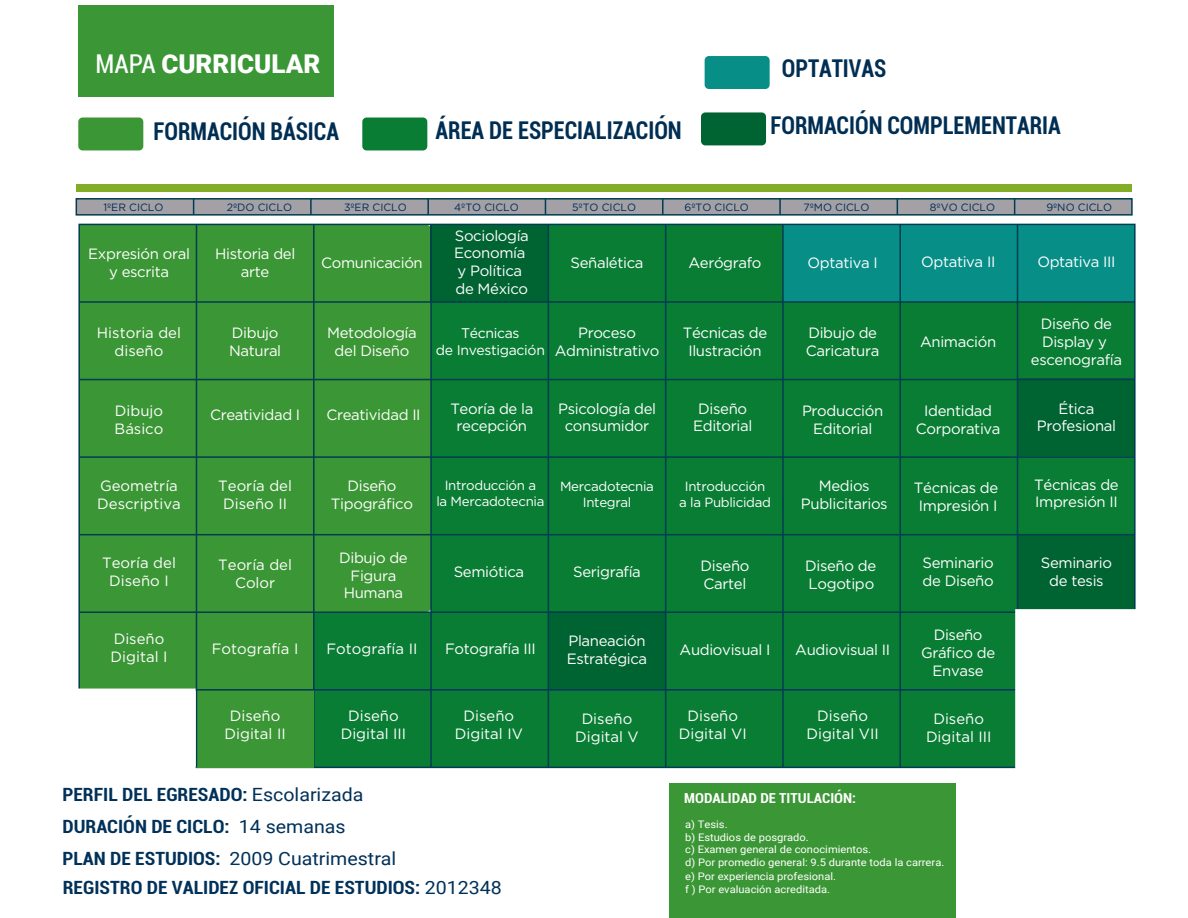
<style>
.page{position:relative;width:1188px;height:918px;background:#fff}
.page>*{position:absolute;margin:0;border:0;box-sizing:border-box;transform-origin:0 0}
.t1{font:900 25.95px "Roboto";color:#fff}
.t2{font:700 condensed 24.6px "Roboto";color:#002e53;scale:.92 1}
.t3{font:700 condensed 18.3px/32.4px "Roboto";color:#003159;scale:1.07 1}
.t4{font:14.85px/17.9px "Gotham";letter-spacing:-.025em;color:#fff;text-align:center}
.t5{font:14.85px/17.9px "Gotham";color:#fff;text-align:center}
.t6{font:13.95px/16.8px "Gotham";letter-spacing:-.025em;color:#fff;text-align:center}
.t7{font:700 condensed 13.8px "Roboto";color:#fff;scale:1.07 1}
.t8{font:13.35px/15.9px "Gotham";letter-spacing:-.025em;color:#fff;text-align:center}
.t9{font:10.65px "Gotham";color:#002b54}
.t10{font:10.35px/12.5px "Roboto";color:#fff;scale:1.07 1}
.s1{font-weight:400;font-stretch:condensed}
.s2{font-weight:400;font-stretch:normal}
</style>
<div class="page">
<div style="left:78px;top:5px;width:256px;height:92px;background:#3b9635"></div>
<div style="left:79px;top:224px;width:235px;height:466px;background:#3b9635"></div>
<div style="left:431px;top:224px;width:704px;height:388px;background:#097d34"></div>
<div style="left:783px;top:224px;width:352px;height:78px;background:#068e87"></div>
<div style="left:314px;top:612px;width:704px;height:76px;background:#097d34"></div>
<div style="left:314px;top:691px;width:704px;height:76px;background:#097d34"></div>
<div style="left:76px;top:199px;width:1056px;height:16px;background:#a3a1a6"></div>
<div style="left:76px;top:184px;width:1056px;height:7px;background:#83ac27"></div>
<div style="left:78px;top:118px;width:65px;height:32px;background:#3b9635;border-radius:4px"></div>
<div style="left:362px;top:118px;width:65px;height:32px;background:#097d34;border-radius:4px"></div>
<div style="left:701px;top:112px;width:65px;height:33px;background:#006332;border-radius:4px"></div>
<div style="left:705px;top:56px;width:65px;height:33px;background:#068e87;border-radius:4px"></div>
<div style="left:76px;top:198px;width:1057px;height:18px;border:2px solid #003c52"></div>
<svg style="left:1014px;top:199px;width:1px;height:16px"></svg>
<svg style="left:897px;top:199px;width:1px;height:16px"></svg>
<svg style="left:779px;top:199px;width:2px;height:16px"></svg>
<svg style="left:662px;top:199px;width:2px;height:16px"></svg>
<svg style="left:545px;top:199px;width:1px;height:16px"></svg>
<svg style="left:427px;top:199px;width:2px;height:16px"></svg>
<svg style="left:310px;top:199px;width:2px;height:16px"></svg>
<svg style="left:193px;top:199px;width:1px;height:16px"></svg>
<div style="left:281px;top:227px;width:149px;height:385px;background:#3b9635"></div>
<hr style="left:782px;top:690px;width:2px;height:77px;background:#003c52">
<hr style="left:665px;top:690px;width:1px;height:77px;background:#003c52">
<hr style="left:548px;top:690px;width:1px;height:77px;background:#003c52">
<hr style="left:430px;top:690px;width:2px;height:77px;background:#003c52">
<hr style="left:899px;top:690px;width:2px;height:77px;background:#003c52">
<div style="left:78px;top:689px;width:1058px;height:79px;border:2px solid #003c52"></div>
<hr style="left:313px;top:690px;width:2px;height:77px;background:#003c52">
<div style="left:196px;top:690px;width:118px;height:77px;background:#3b9635"></div>
<hr style="left:196px;top:690px;width:1px;height:77px;background:#003c52">
<div style="left:548px;top:612px;width:118px;height:77px;background:#006332"></div>
<div style="left:430px;top:224px;width:118px;height:78px;background:#006332"></div>
<div style="left:1018px;top:379px;width:117px;height:77px;background:#006332"></div>
<div style="left:1018px;top:534px;width:117px;height:78px;background:#006332"></div>
<hr style="left:79px;top:534px;width:1056px;height:1px;background:#003c52">
<hr style="left:79px;top:456px;width:1056px;height:2px;background:#003c52">
<hr style="left:782px;top:224px;width:2px;height:466px;background:#003c52">
<hr style="left:665px;top:224px;width:1px;height:466px;background:#003c52">
<hr style="left:548px;top:224px;width:1px;height:466px;background:#003c52">
<hr style="left:430px;top:224px;width:2px;height:466px;background:#003c52">
<hr style="left:79px;top:612px;width:1056px;height:1px;background:#003c52">
<hr style="left:1017px;top:224px;width:1px;height:466px;background:#003c52">
<hr style="left:899px;top:224px;width:2px;height:466px;background:#003c52">
<hr style="left:79px;top:379px;width:1056px;height:1px;background:#003c52">
<hr style="left:79px;top:301px;width:1056px;height:2px;background:#003c52">
<hr style="left:313px;top:224px;width:2px;height:466px;background:#003c52">
<hr style="left:196px;top:224px;width:1px;height:466px;background:#003c52">
<div style="left:1015px;top:609px;width:125px;height:160px;background:#fff;border:2px solid #fff"></div>
<div style="left:71px;top:689px;width:125px;height:80px;background:#fff"></div>
<div style="left:670px;top:783px;width:286px;height:134px;background:#3b9635"></div>
<h1 class="t1" style="left:95px;top:45px;width:226px"><span class="s1">MAPA</span> CURRICULAR</h1>
<h2 class="t2" style="left:782px;top:51px;width:115px">OPTATIVAS</h2>
<h2 class="t2" style="left:154px;top:114px;width:203px">FORMACIÓN BÁSICA</h2>
<h2 class="t2" style="left:436px;top:113px;width:269px">ÁREA DE ESPECIALIZACIÓN</h2>
<h2 class="t2" style="left:771px;top:108px;width:317px">FORMACIÓN COMPLEMENTARIA</h2>
<p class="t9" style="left:103px;top:200px;width:62px">1ºER CICLO</p>
<p class="t9" style="left:227px;top:200px;width:67px">2ºDO CICLO</p>
<p class="t9" style="left:344px;top:200px;width:64px">3ºER CICLO</p>
<p class="t9" style="left:454px;top:200px;width:66px">4ºTO CICLO</p>
<p class="t9" style="left:572px;top:200px;width:65px">5ºTO CICLO</p>
<p class="t9" style="left:685px;top:200px;width:66px">6ºTO CICLO</p>
<p class="t9" style="left:803px;top:200px;width:68px">7ºMO CICLO</p>
<p class="t9" style="left:930px;top:200px;width:67px">8ºVO CICLO</p>
<p class="t9" style="left:1046px;top:200px;width:67px">9ºNO CICLO</p>
<p class="t4" style="left:88px;top:245px;width:103px">Expresión oral y escrita</p>
<p class="t4" style="left:215px;top:245px;width:82px">Historia del arte</p>
<p class="t4" style="left:321px;top:253px;width:103px">Comunicación</p>
<p class="t4" style="left:688px;top:253px;width:75px">Aerógrafo</p>
<p class="t4" style="left:454px;top:226px;width:76px;text-align:left">Sociología<br>Economía y Política de México</p>
<p class="t4" style="left:571px;top:253px;width:74px">Señalética</p>
<p class="t4" style="left:808px;top:253px;width:72px">Optativa I</p>
<p class="t4" style="left:921px;top:253px;width:76px">Optativa II</p>
<p class="t4" style="left:1037px;top:253px;width:80px">Optativa III</p>
<p class="t5" style="left:97px;top:323px;width:86px">Historia del diseño</p>
<p class="t4" style="left:229px;top:323px;width:54px;text-align:left">Dibujo<br>Natural</p>
<p class="t4" style="left:327px;top:324px;width:91px">Metodología del Diseño</p>
<p class="t4" style="left:683px;top:324px;width:86px">Técnicas de<br>Ilustración</p>
<p class="t4" style="left:555px;top:323px;width:106px">Proceso<br>Administrativo</p>
<p class="t6" style="left:436px;top:324px;width:111px">Técnicas<br>de Investigación</p>
<p class="t4" style="left:806px;top:323px;width:75px;text-align:left">Dibujo de<br>Caricatura</p>
<p class="t4" style="left:920px;top:332px;width:78px">Animación</p>
<p class="t5" style="left:115px;top:402px;width:50px;text-align:left">Dibujo<br>Básico</p>
<p class="t4" style="left:210px;top:405px;width:92px">Creatividad I</p>
<p class="t4" style="left:326px;top:405px;width:96px">Creatividad II</p>
<p class="t4" style="left:450px;top:399px;width:85px">Teoría de la recepción</p>
<p class="t4" style="left:558px;top:399px;width:100px">Psicología del consumidor</p>
<p class="t4" style="left:693px;top:399px;width:61px">Diseño<br>Editorial</p>
<p class="t4" style="left:802px;top:402px;width:83px">Producción<br>Editorial</p>
<p class="t4" style="left:916px;top:402px;width:86px">Identidad<br>Corporativa</p>
<p class="t5" style="left:97px;top:476px;width:85px;text-align:left">Geometría<br>Descriptiva</p>
<p class="t5" style="left:218px;top:476px;width:75px">Teoría del<br>Diseño II</p>
<p class="t8" style="left:436px;top:477px;width:110px">Introducción a<br>la Mercadotecnia</p>
<p class="t4" style="left:331px;top:476px;width:84px">Diseño<br>Tipográfico</p>
<p class="t8" style="left:560px;top:478px;width:95px">Mercadotecnia<br>Integral</p>
<p class="t8" style="left:679px;top:478px;width:93px">Introducción<br>a la Publicidad</p>
<p class="t4" style="left:801px;top:476px;width:88px">Medios<br>Publicitarios</p>
<p class="t4" style="left:914px;top:479px;width:86px">Técnicas de<br>Impresión I</p>
<p class="t4" style="left:339px;top:548px;width:70px">Dibujo de<br>Figura<br>Humana</p>
<p class="t5" style="left:102px;top:554px;width:75px">Teoría del<br>Diseño I</p>
<p class="t4" style="left:923px;top:554px;width:73px;text-align:left">Seminario de Diseño</p>
<p class="t5" style="left:218px;top:555px;width:75px">Teoría del<br>Color</p>
<p class="t4" style="left:573px;top:562px;width:69px">Serigrafía</p>
<p class="t4" style="left:805px;top:557px;width:73px;text-align:left">Diseño de<br>Logotipo</p>
<p class="t4" style="left:701px;top:557px;width:50px;text-align:left">Diseño<br>Cartel</p>
<p class="t4" style="left:454px;top:562px;width:72px">Semiótica</p>
<p class="t5" style="left:111px;top:630px;width:58px;text-align:left">Diseño<br>Digital I</p>
<p class="t4" style="left:567px;top:631px;width:82px;text-align:left">Planeación<br>Estratégica</p>
<p class="t5" style="left:212px;top:639px;width:88px">Fotografía I</p>
<p class="t4" style="left:795px;top:640px;width:96px">Audiovisual II</p>
<p class="t4" style="left:445px;top:639px;width:92px">Fotografía III</p>
<p class="t4" style="left:680px;top:640px;width:92px">Audiovisual I</p>
<p class="t5" style="left:327px;top:639px;width:92px">Fotografía II</p>
<p class="t4" style="left:921px;top:626px;width:76px">Diseño<br>Gráfico de<br>Envase</p>
<p class="t5" style="left:225px;top:706px;width:63px">Diseño<br>Digital II</p>
<p class="t5" style="left:341px;top:706px;width:67px">Diseño<br>Digital III</p>
<p class="t5" style="left:455px;top:706px;width:69px">Diseño<br>Digital IV</p>
<p class="t5" style="left:575px;top:710px;width:65px">Diseño<br>Digital V</p>
<p class="t5" style="left:679px;top:706px;width:69px">Diseño<br>Digital VI</p>
<p class="t5" style="left:806px;top:706px;width:74px">Diseño<br>Digital VII</p>
<p class="t5" style="left:926px;top:710px;width:67px">Diseño<br>Digital III</p>
<p class="t3" style="left:63px;top:777px;width:314px">PERFIL DEL EGRESADO: <span class="s2">Escolarizada<br></span>DURACIÓN DE CICLO: <span class="s2">14 semanas<br></span>PLAN DE ESTUDIOS: <span class="s2">2009 Cuatrimestral</span></p>
<p class="t3" style="left:63px;top:871px;width:412px">REGISTRO DE VALIDEZ OFICIAL DE ESTUDIOS: <span class="s2">2012348</span></p>
<p class="t7" style="left:684px;top:789px;width:162px">MODALIDAD DE TITULACIÓN:</p>
<p class="t10" style="left:685px;top:818px;width:244px">a) Tesis.<br>b) Estudios de posgrado.<br>c) Examen general de conocimientos.<br>d) Por promedio general: 9.5 durante toda la carrera.</p>
<p class="t10" style="left:685px;top:869px;width:143px;line-height:13.2px">e) Por experiencia profesional. f ) Por evaluación acreditada.</p>
<p class="t4" style="left:1031px;top:314px;width:93px">Diseño de<br>Display y escenografía</p>
<p class="t4" style="left:1037px;top:399px;width:81px">Ética<br>Profesional</p>
<p class="t4" style="left:1034px;top:475px;width:86px;text-align:left">Técnicas de<br>Impresión II</p>
<p class="t4" style="left:1041px;top:554px;width:73px">Seminario de tesis</p>
</div>
